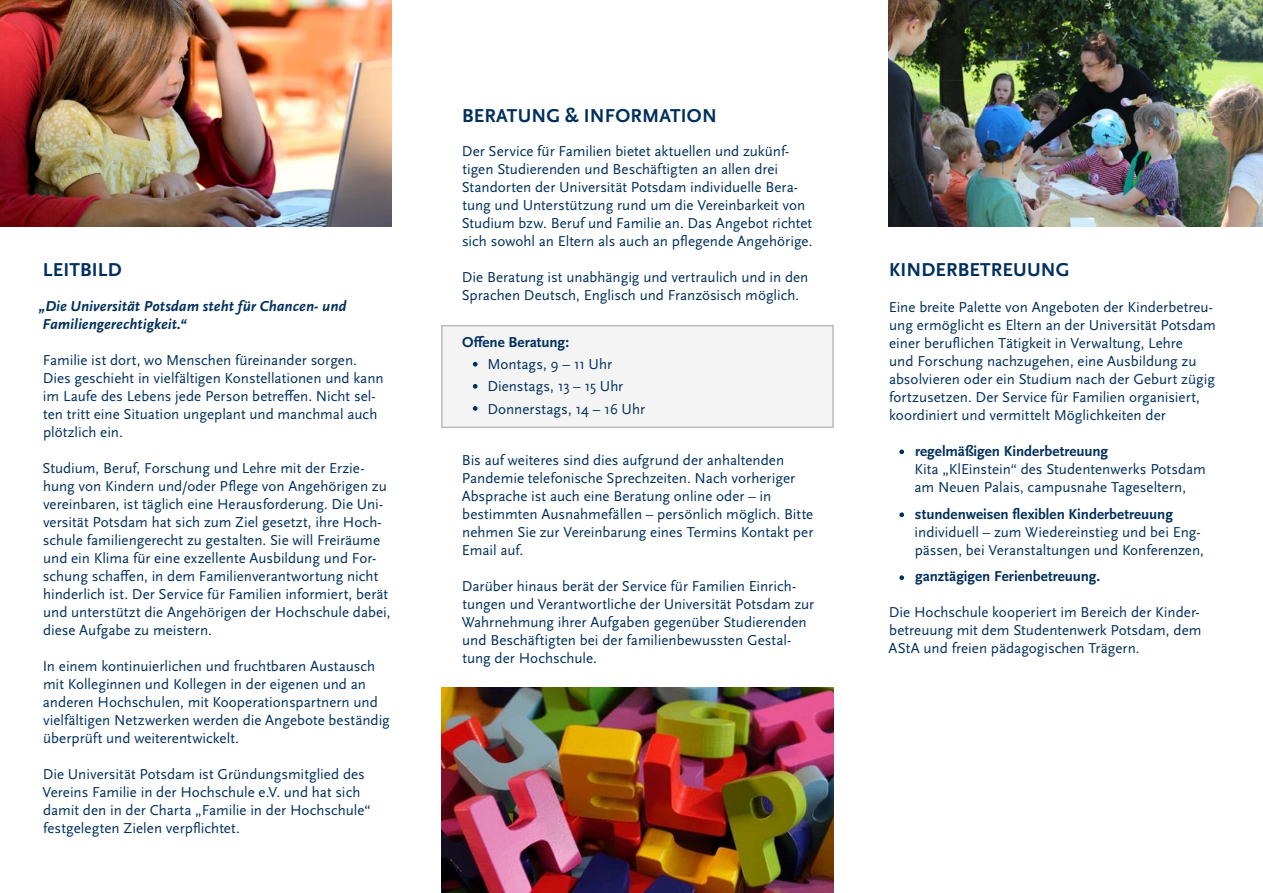
<style>
.page{position:relative;width:1263px;height:893px;background:#fff}
.page>*{position:absolute;margin:0;border:0;box-sizing:border-box;transform-origin:0 0}
.t1{font:700 19.5px "Scala Sans Pro";letter-spacing:.01em;color:#00305d}
.t2{font:15px/18px "Scala Sans Pro";color:#00305d}
.t3{font:700 15px "Scala Sans Pro";color:#00305d}
.t4{font:italic 700 15px "Scala Sans Pro";letter-spacing:.005em;color:#00305d}
</style>
<div class="page">
<div style="left:441px;top:325px;width:393px;height:103px;background:#f4f4f4;border:2px solid #bcbcbc"></div>
<img style="left:0;top:0;width:391px;height:227px">
<img style="left:442px;top:688px;width:391px;height:205px">
<img style="left:889px;top:0;width:374px;height:227px">
<svg style="left:473px;top:362px;width:4px;height:5px"></svg>
<svg style="left:899px;top:449px;width:5px;height:5px"></svg>
<svg style="left:899px;top:512px;width:5px;height:5px"></svg>
<svg style="left:899px;top:575px;width:5px;height:5px"></svg>
<svg style="left:473px;top:384px;width:4px;height:5px"></svg>
<svg style="left:473px;top:406px;width:4px;height:5px"></svg>
<p class="t1" style="left:43px;top:259px;width:80px">LEITBILD</p>
<p class="t4" style="left:39px;top:297px;width:309px">„Die Universität Potsdam steht für Chancen- und</p>
<p class="t4" style="left:43px;top:315px;width:146px">Familiengerechtigkeit.“</p>
<p class="t2" style="left:43px;top:351px;width:316px">Familie ist dort, wo Menschen füreinander sorgen.</p>
<p class="t2" style="left:43px;top:369px;width:342px">Dies geschieht in vielfältigen Konstellationen und kann im Laufe des Lebens jede Person betreffen. Nicht sel&shy;ten tritt eine Situation ungeplant und manchmal auch plötzlich ein.</p>
<p class="t2" style="left:43px;top:459px;width:350px">Studium, Beruf, Forschung und Lehre mit der Erzie&shy;hung von Kindern und/oder Pflege von Angehörigen zu vereinbaren, ist täglich eine Herausforderung. Die Uni&shy;versität Potsdam hat sich zum Ziel gesetzt, ihre Hoch&shy;schule familiengerecht zu gestalten. Sie will Freiräume und ein Klima für eine exzellente Ausbildung und For&shy;schung schaffen, in dem Familienverantwortung nicht hinderlich ist. Der Service für Familien informiert, berät und unterstützt die Angehörigen der Hochschule dabei, diese Aufgabe zu meistern.</p>
<p class="t2" style="left:43px;top:657px;width:349px">In einem kontinuierlichen und fruchtbaren Austausch mit Kolleginnen und Kollegen in der eigenen und an anderen Hochschulen, mit Kooperationspartnern und vielfältigen Netzwerken werden die Angebote beständig überprüft und weiterentwickelt.</p>
<p class="t2" style="left:42px;top:765px;width:330px">Die Universität Potsdam ist Gründungsmitglied des Vereins Familie in der Hochschule e.V. und hat sich damit den in der Charta „Familie in der Hochschule“ festgelegten Zielen verpflichtet.</p>
<p class="t1" style="left:462px;top:104px;width:256px">BERATUNG &amp; INFORMATION</p>
<p class="t2" style="left:462px;top:142px;width:352px">Der Service für Familien bietet aktuellen und zukünf&shy;tigen Studierenden und Beschäftigten an allen drei Standorten der Universität Potsdam individuelle Bera&shy;tung und Unterstützung rund um die Vereinbarkeit von Studium bzw. Beruf und Familie an. Das Angebot richtet sich sowohl an Eltern als auch an pflegende Angehörige.</p>
<p class="t2" style="left:462px;top:268px;width:348px">Die Beratung ist unabhängig und vertraulich und in den<br>Sprachen Deutsch, Englisch und Französisch möglich.</p>
<p class="t3" style="left:462px;top:333px;width:109px">Offene Beratung:</p>
<p class="t2" style="left:487px;top:355px;width:126px">Montags, 9 – 11 Uhr</p>
<p class="t2" style="left:487px;top:378px;width:137px">Dienstags, 13 – 15 Uhr</p>
<p class="t2" style="left:487px;top:400px;width:159px">Donnerstags, 14 – 16 Uhr</p>
<p class="t2" style="left:462px;top:451px;width:353px">Bis auf weiteres sind dies aufgrund der anhaltenden Pandemie telefonische Sprechzeiten. Nach vorheriger Absprache ist auch eine Beratung online oder – in bestimmten Ausnahmefällen – persönlich möglich. Bitte nehmen Sie zur Vereinbarung eines Termins Kontakt per Email auf.</p>
<p class="t2" style="left:462px;top:577px;width:354px">Darüber hinaus berät der Service für Familien Einrich&shy;tungen und Verantwortliche der Universität Potsdam zur Wahrnehmung ihrer Aufgaben gegenüber Studierenden und Beschäftigten bei der familienbewussten Gestal&shy;tung der Hochschule.</p>
<p class="t1" style="left:889px;top:259px;width:182px">KINDERBETREUUNG</p>
<p class="t2" style="left:889px;top:299px;width:329px">Eine breite Palette von Angeboten der Kinderbetreu&shy;ung ermöglicht es Eltern an der Universität Potsdam einer beruflichen Tätigkeit in Verwaltung, Lehre<br>und Forschung nachzugehen, eine Ausbildung zu absolvieren oder ein Studium nach der Geburt zügig fortzusetzen. Der Service für Familien organisiert, koordiniert und vermittelt Möglichkeiten der</p>
<p class="t3" style="left:915px;top:443px;width:195px">regelmäßigen Kinderbetreuung</p>
<p class="t2" style="left:914px;top:461px;width:293px">Kita „KlEinstein“ des Studentenwerks Potsdam am Neuen Palais, campusnahe Tageseltern,</p>
<p class="t3" style="left:915px;top:505px;width:259px">stundenweisen flexiblen Kinderbetreuung</p>
<p class="t2" style="left:915px;top:523px;width:291px">individuell – zum Wiedereinstieg und bei Eng&shy;pässen, bei Veranstaltungen und Konferenzen,</p>
<p class="t3" style="left:915px;top:568px;width:187px">ganztägigen Ferienbetreuung.</p>
<p class="t2" style="left:889px;top:604px;width:314px;text-align:justify">Die Hochschule kooperiert im Bereich der Kinder&shy;betreuung mit dem Studentenwerk Potsdam, dem AStA und freien pädagogischen Trägern.</p>
</div>
